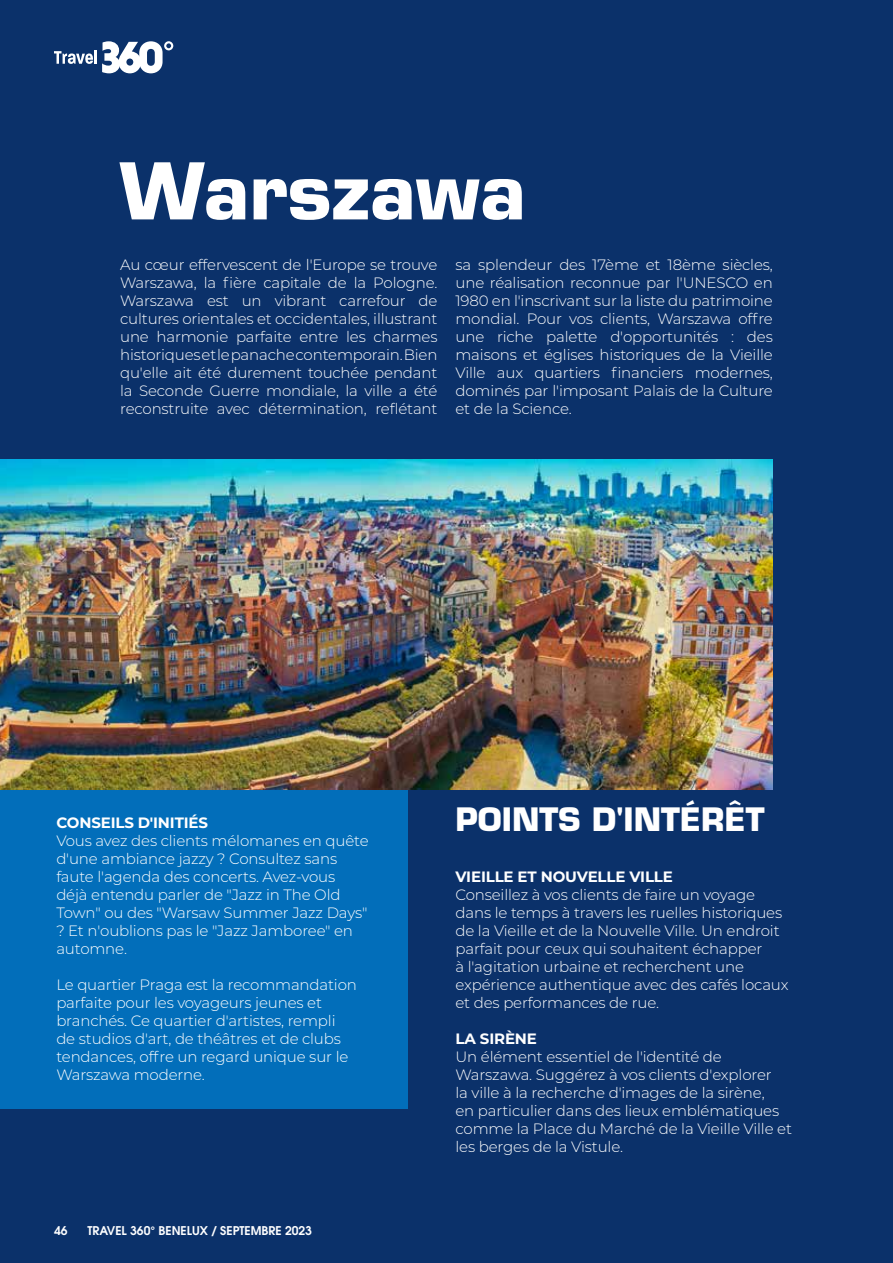
<style>
.page{position:relative;width:893px;height:1263px;background:#0b316a}
.page>*{position:absolute;margin:0;border:0;box-sizing:border-box;transform-origin:0 0}
.t1{font:700 76.2px "Eurostile LT Std";color:#fff}
.t2{font:700 31.5px "Eurostile LT Std";color:#fff}
.t3{font:300 15px/18px "Montserrat";letter-spacing:-.01em;color:#fff}
.t4{font:700 15px "Montserrat";letter-spacing:-.01em;color:#fff}
.t5{font:600 12px "Avant Garde LT";color:#fff}
</style>
<div class="page">
<div style="left:0;top:790px;width:408px;height:318px;background:#026eba"></div>
<svg style="left:54px;top:41px;width:119px;height:32px"></svg>
<img style="left:0;top:460px;width:773px;height:330px">
<h1 class="t1" style="left:120px;top:144px;width:407px">Warszawa</h1>
<p class="t3" style="left:120px;top:255px;width:319px;text-align:justify">Au cœur effervescent de l'Europe se trouve Warszawa, la fière capitale de la Pologne.<br>Warszawa est un vibrant carrefour de cultures orientales et occidentales, illustrant une harmonie parfaite entre les charmes historiques et le panache contemporain. Bien qu'elle ait été durement touchée pendant la Seconde Guerre mondiale, la ville a été reconstruite avec détermination, reflétant</p>
<p class="t3" style="left:455px;top:255px;width:319px;text-align:justify">sa splendeur des 17ème et 18ème siècles, une réalisation reconnue par l'UNESCO en 1980 en l'inscrivant sur la liste du patrimoine mondial. Pour vos clients, Warszawa offre une riche palette d'opportunités : des maisons et églises historiques de la Vieille Ville aux quartiers financiers modernes, dominés par l'imposant Palais de la Culture et de la Science.</p>
<p class="t4" style="left:56px;top:812px;width:153px">CONSEILS D'INITIÉS</p>
<p class="t3" style="left:56px;top:831px;width:314px">Vous avez des clients mélomanes en quête d'une ambiance jazzy ? Consultez sans faute l'agenda des concerts. Avez-vous déjà entendu parler de "Jazz in The Old Town" ou des "Warsaw Summer Jazz Days" ? Et n'oublions pas le "Jazz Jamboree" en automne.</p>
<p class="t3" style="left:56px;top:975px;width:302px">Le quartier Praga est la recommandation parfaite pour les voyageurs jeunes et branchés. Ce quartier d'artistes, rempli de studios d'art, de théâtres et de clubs tendances, offre un regard unique sur le Warszawa moderne.</p>
<p class="t5" style="left:54px;top:1222px;width:15px">46</p>
<p class="t5" style="left:88px;top:1222px;width:226px">TRAVEL 360° BENELUX / SEPTEMBRE 2023</p>
<h2 class="t2" style="left:455px;top:800px;width:311px">POINTS D'INTÉRÊT</h2>
<p class="t4" style="left:455px;top:866px;width:219px">VIEILLE ET NOUVELLE VILLE</p>
<p class="t3" style="left:455px;top:885px;width:335px">Conseillez à vos clients de faire un voyage dans le temps à travers les ruelles historiques de la Vieille et de la Nouvelle Ville. Un endroit parfait pour ceux qui souhaitent échapper<br>à l'agitation urbaine et recherchent une expérience authentique avec des cafés locaux et des performances de rue.</p>
<p class="t4" style="left:455px;top:1028px;width:83px">LA SIRÈNE</p>
<p class="t3" style="left:455px;top:1047px;width:338px">Un élément essentiel de l'identité de Warszawa. Suggérez à vos clients d'explorer<br>la ville à la recherche d'images de la sirène,<br>en particulier dans des lieux emblématiques comme la Place du Marché de la Vieille Ville et les berges de la Vistule.</p>
</div>
